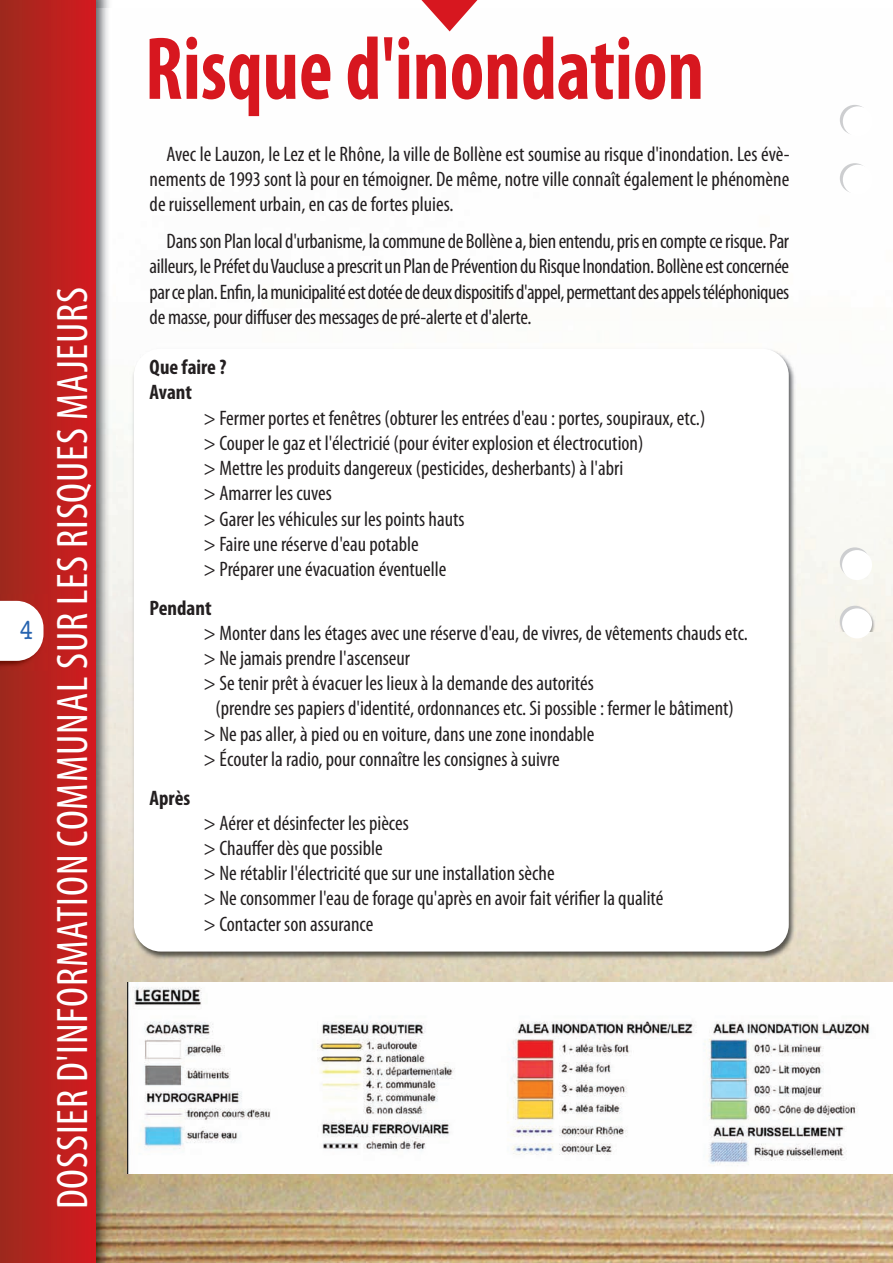
<style>
.page{position:relative;width:893px;height:1263px;background:#fff}
.page>*{position:absolute;margin:0;border:0;box-sizing:border-box;transform-origin:0 0}
.t1{font:700 condensed 90px "Myriad Pro";color:#d7171f;scale:.89 1}
.t2{font:condensed 44.25px "Myriad Pro";letter-spacing:.02em;color:#fff}
.t3{font:condensed 27px "American Typewriter";color:#2663af}
.t4{font:condensed 21px/25.2px "Myriad Pro";color:#231f20;text-align:justify}
.t5{font:700 condensed 21px/25.2px "Myriad Pro";color:#231f20}
</style>
<div class="page">
<img style="left:116px;top:31px;width:777px;height:1232px">
<img style="left:835px;top:586px;width:45px;height:45px">
<svg style="left:840px;top:105px;width:33px;height:45px"></svg>
<svg style="left:840px;top:163px;width:33px;height:32px"></svg>
<svg style="left:840px;top:547px;width:32px;height:46px"></svg>
<svg style="left:840px;top:606px;width:32px;height:32px"></svg>
<img style="left:96px;top:0;width:13px;height:8px">
<img style="left:96px;top:8px;width:20px;height:1255px">
<div style="left:0;top:0;width:96px;height:1263px;background:linear-gradient(to right,#9c2a1d,#d31a1f)"></div>
<img style="left:128px;top:343px;width:672px;height:620px">
<div style="left:134px;top:349px;width:655px;height:602px;background:#fff;border-radius:27px"></div>
<img style="left:0;top:594px;width:48px;height:76px">
<svg style="left:0;top:601px;width:44px;height:60px"></svg>
<img style="left:128px;top:982px;width:764px;height:192px">
<svg style="left:421px;top:0;width:57px;height:31px"></svg>
<p class="t3" style="left:19px;top:610px;width:15px">4</p>
<h2 class="t2" style="left:57px;top:1209px;width:924px;rotate:-90deg">Dossier D'information communal sur les risques majeurs</h2>
<h1 class="t1" style="left:145px;top:37px;width:630px">Risque d'inondation</h1>
<p class="t4" style="left:150px;top:143px;width:641px;text-indent:17px">avec le lauzon, le lez et le rhône, la ville de Bollène est soumise au risque d'inondation. les évè&shy;nements de 1993 sont là pour en témoigner. De même, notre ville connaît également le phénomène de ruissellement urbain, en cas de fortes pluies.</p>
<p class="t4" style="left:150px;top:230px;width:641px;text-indent:17px">Dans son Plan local d'urbanisme, la commune de Bollène a, bien entendu, pris en compte ce risque. Par ailleurs, le Préfet duVaucluse a prescrit un Plan de Prévention du risque inondation. Bollène est concernée par ce plan. enfin, la municipalité est dotée de deux dispositifs d'appel, permettant des appels téléphoniques de masse, pour diffuser des messages de pré-alerte et d'alerte.</p>
<p class="t5" style="left:150px;top:356px;width:78px">Que faire ?<br>Avant</p>
<p class="t4" style="left:204px;top:407px;width:503px;text-align:left">&gt; fermer portes et fenêtres (obturer les entrées d'eau : portes, soupiraux, etc.) &gt; couper le gaz et l'électricié (pour éviter explosion et électrocution)<br>&gt; mettre les produits dangereux (pesticides, desherbants) à l'abri<br>&gt; amarrer les cuves<br>&gt; Garer les véhicules sur les points hauts<br>&gt; faire une réserve d'eau potable<br>&gt; Préparer une évacuation éventuelle</p>
<p class="t5" style="left:150px;top:597px;width:63px">Pendant</p>
<p class="t4" style="left:204px;top:622px;width:546px">&gt; monter dans les étages avec une réserve d'eau, de vivres, de vêtements chauds etc.</p>
<p class="t4" style="left:204px;top:647px;width:208px">&gt; ne jamais prendre l'ascenseur</p>
<p class="t4" style="left:204px;top:672px;width:392px">&gt; se tenir prêt à évacuer les lieux à la demande des autorités</p>
<p class="t4" style="left:216px;top:698px;width:520px">(prendre ses papiers d'identité, ordonnances etc. si possible : fermer le bâtiment)</p>
<p class="t4" style="left:204px;top:723px;width:392px">&gt; ne pas aller, à pied ou en voiture, dans une zone inondable</p>
<p class="t4" style="left:204px;top:748px;width:358px">&gt; Écouter la radio, pour connaître les consignes à suivre</p>
<p class="t5" style="left:150px;top:787px;width:42px">Après</p>
<p class="t4" style="left:204px;top:812px;width:461px;text-align:left">&gt; aérer et désinfecter les pièces<br>&gt; chauffer dès que possible<br>&gt; ne rétablir l'électricité que sur une installation sèche<br>&gt; ne consommer l'eau de forage qu'après en avoir fait vérifier la qualité &gt; contacter son assurance</p>
</div>
